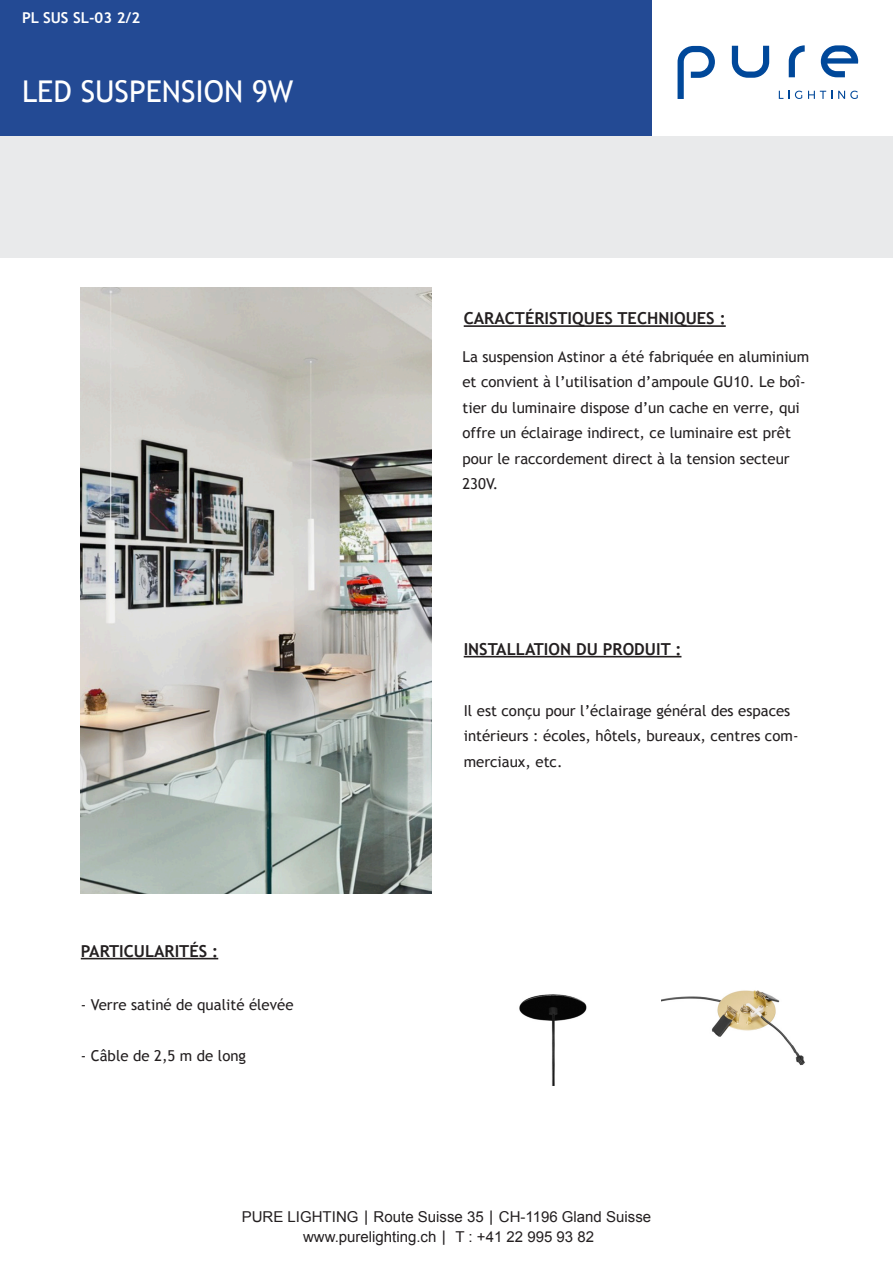
<style>
.page{position:relative;width:893px;height:1263px;background:#fff}
.page>*{position:absolute;margin:0;border:0;box-sizing:border-box;transform-origin:0 0}
.t1{font:30px "Trebuchet MS";color:#fff}
.t2{font:700 16.5px "Trebuchet MS";color:#231f20}
.t3{font:15px/25.5px "Trebuchet MS";color:#231f20}
.t4{font:15px "Arial";color:#231f20}
.t5{font:700 15px "Trebuchet MS";color:#fff}
.s1{font-family:"Verdana"}
</style>
<div class="page">
<div style="left:0;top:0;width:652px;height:136px;background:#234a94"></div>
<div style="left:0;top:136px;width:893px;height:122px;background:#e9eaeb"></div>
<img style="left:81px;top:287px;width:351px;height:607px">
<hr style="left:464px;top:656px;width:217px;height:1px;background:#231f20">
<hr style="left:81px;top:958px;width:137px;height:1px;background:#231f20">
<img style="left:519px;top:994px;width:68px;height:92px">
<hr style="left:464px;top:325px;width:262px;height:2px;background:#231f20">
<img style="left:661px;top:990px;width:144px;height:76px">
<svg style="left:779px;top:91px;width:23px;height:8px"></svg>
<svg style="left:808px;top:91px;width:24px;height:8px"></svg>
<svg style="left:838px;top:91px;width:20px;height:8px"></svg>
<svg style="left:789px;top:45px;width:16px;height:32px"></svg>
<svg style="left:677px;top:46px;width:38px;height:53px"></svg>
<svg style="left:821px;top:45px;width:37px;height:32px"></svg>
<svg style="left:732px;top:46px;width:37px;height:32px"></svg>
<p class="t5" style="left:22px;top:8px;width:120px">PL SUS SL-03 2/2</p>
<p class="t1" style="left:22px;top:74px;width:273px">LED SUSPENSION 9W</p>
<p class="t2" style="left:81px;top:940px;width:139px">PARTICULARITÉS :</p>
<p class="t3" style="left:81px;top:992px;width:214px">- Verre satiné de qualité élevée</p>
<p class="t3" style="left:81px;top:1043px;width:167px">- Câble de 2,5 m de long</p>
<p class="t2" style="left:464px;top:308px;width:264px">CARACTÉRISTIQUES TECHNIQUES :</p>
<p class="t3" style="left:462px;top:344px;width:348px">La suspension Astinor a été fabriquée en aluminium et convient à l’utilisation d’ampoule GU10. Le boî&shy;tier du luminaire dispose d’un cache en verre, qui offre un éclairage indirect, ce luminaire est prêt pour le raccordement direct à la tension secteur 230V.</p>
<p class="t2" style="left:464px;top:638px;width:219px">INSTALLATION DU PRODUIT :</p>
<p class="t3" style="left:464px;top:698px;width:336px">Il est conçu pour l’éclairage général des espaces intérieurs : écoles, hôtels, bureaux, centres com&shy;merciaux, etc.</p>
<p class="t4" style="left:242px;top:1207px;width:411px">PURE LIGHTING <span class="s1">|</span> Route Suisse 35 <span class="s1">|</span> CH-1196 Gland Suisse</p>
<p class="t4" style="left:303px;top:1226px;width:293px">www.purelighting.ch <span class="s1">|</span> T : +41 22 995 93 82</p>
</div>
